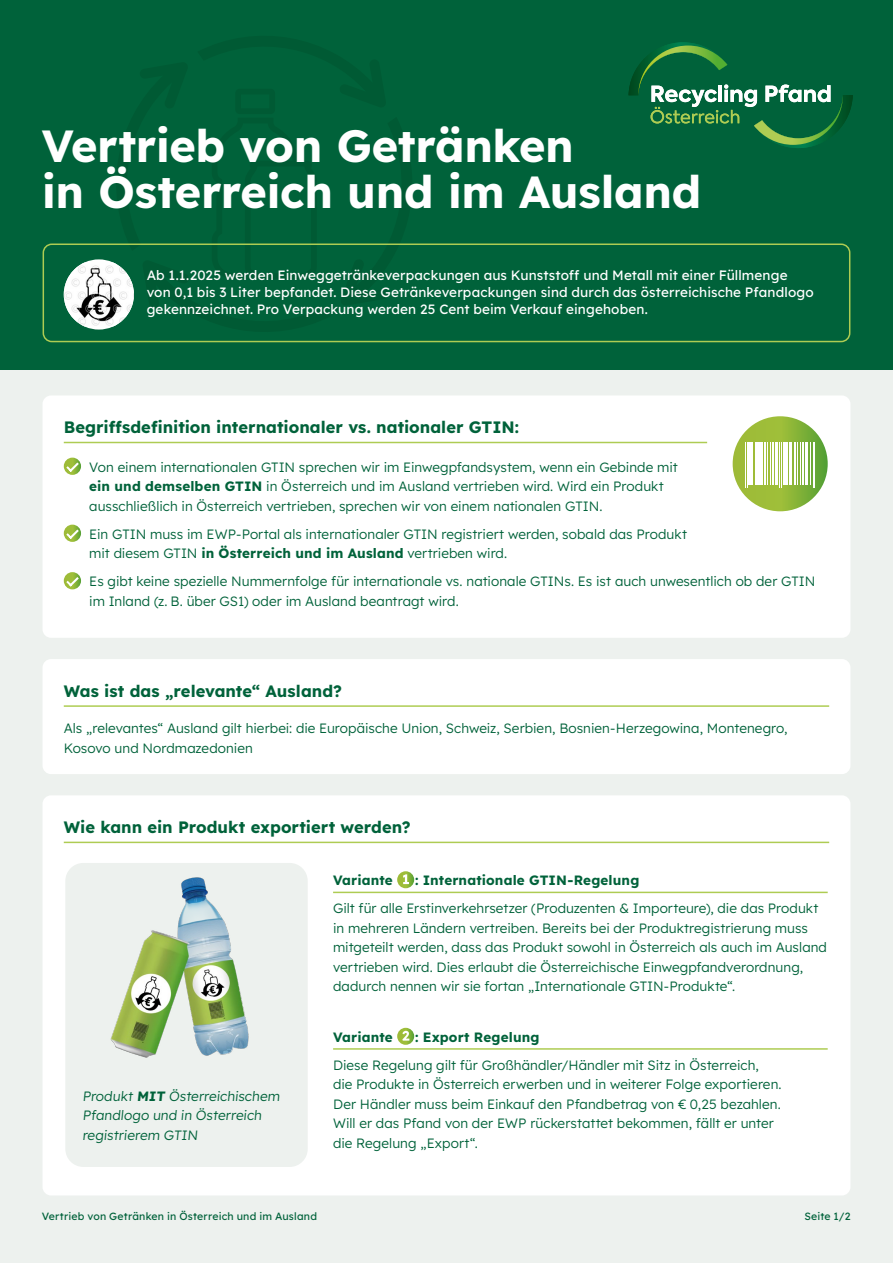
<style>
.page{position:relative;width:893px;height:1263px;background:#edf1ee}
.page>*{position:absolute;margin:0;border:0;box-sizing:border-box;transform-origin:0 0}
.t1{font:700 45px/46.5px "Lexend";letter-spacing:-.01em;color:#fff}
.t2{font:700 16.5px "Lexend";color:#00623a}
.t3{font:300 13.5px/19.5px "Lexend";letter-spacing:.005em;color:#00623a}
.t4{font:13.5px/17.2px "Lexend";letter-spacing:.01em;color:#fff}
.t5{font:700 13.5px "Lexend";letter-spacing:.005em;color:#00623a}
.t6{font:10.5px "Lexend";letter-spacing:.02em;color:#00623a}
.s1{font-weight:700}
</style>
<div class="page">
<div style="left:0;top:0;width:893px;height:370px;background:#00623a"></div>
<div style="left:43px;top:395px;width:807px;height:243px;background:#fff;border-radius:9px"></div>
<hr style="left:64px;top:442px;width:643px;height:1px;background:#aecc53">
<svg style="left:64px;top:458px;width:17px;height:17px"></svg>
<svg style="left:66px;top:462px;width:13px;height:10px"></svg>
<svg style="left:64px;top:525px;width:17px;height:17px"></svg>
<svg style="left:66px;top:529px;width:13px;height:10px"></svg>
<svg style="left:64px;top:572px;width:17px;height:17px"></svg>
<svg style="left:66px;top:577px;width:13px;height:9px"></svg>
<div style="left:43px;top:659px;width:807px;height:115px;background:#fff;border-radius:9px"></div>
<hr style="left:64px;top:705px;width:765px;height:2px;background:#aecc53">
<div style="left:43px;top:795px;width:807px;height:400px;background:#fff;border-radius:9px"></div>
<hr style="left:64px;top:842px;width:765px;height:1px;background:#aecc53">
<svg style="left:628px;top:42px;width:225px;height:106px"></svg>
<div style="left:43px;top:243px;width:807px;height:99px;border:2px solid #aecc53;border-radius:9px"></div>
<svg style="left:733px;top:416px;width:95px;height:95px;background:#96bc47"></svg>
<hr style="left:745px;top:442px;width:1px;height:45px;background:#fff">
<hr style="left:747px;top:442px;width:1px;height:45px;background:#fff">
<hr style="left:779px;top:442px;width:1px;height:45px;background:#fff">
<hr style="left:781px;top:442px;width:1px;height:45px;background:#fff">
<hr style="left:748px;top:442px;width:2px;height:42px;background:#fff">
<hr style="left:751px;top:442px;width:2px;height:42px;background:#fff">
<hr style="left:755px;top:442px;width:1px;height:42px;background:#fff">
<hr style="left:756px;top:442px;width:2px;height:42px;background:#fff">
<hr style="left:759px;top:442px;width:1px;height:42px;background:#fff">
<hr style="left:761px;top:442px;width:2px;height:42px;background:#fff">
<hr style="left:764px;top:442px;width:2px;height:42px;background:#fff">
<hr style="left:767px;top:442px;width:1px;height:42px;background:#fff">
<hr style="left:770px;top:442px;width:1px;height:42px;background:#fff">
<hr style="left:772px;top:442px;width:1px;height:42px;background:#fff">
<hr style="left:775px;top:442px;width:2px;height:42px;background:#fff">
<hr style="left:778px;top:442px;width:1px;height:42px;background:#fff">
<hr style="left:783px;top:442px;width:1px;height:42px;background:#fff">
<hr style="left:786px;top:442px;width:2px;height:42px;background:#fff">
<hr style="left:789px;top:442px;width:2px;height:42px;background:#fff">
<hr style="left:791px;top:442px;width:1px;height:42px;background:#fff">
<hr style="left:795px;top:442px;width:1px;height:42px;background:#fff">
<hr style="left:797px;top:442px;width:1px;height:42px;background:#fff">
<hr style="left:794px;top:442px;width:1px;height:42px;background:#fff">
<hr style="left:800px;top:442px;width:1px;height:42px;background:#fff">
<hr style="left:802px;top:442px;width:2px;height:42px;background:#fff">
<hr style="left:805px;top:442px;width:2px;height:42px;background:#fff">
<hr style="left:808px;top:442px;width:1px;height:42px;background:#fff">
<hr style="left:810px;top:442px;width:1px;height:42px;background:#fff">
<hr style="left:813px;top:442px;width:1px;height:45px;background:#fff">
<hr style="left:814px;top:442px;width:1px;height:45px;background:#fff">
<hr style="left:333px;top:892px;width:495px;height:1px;background:#aecc53">
<svg style="left:397px;top:871px;width:17px;height:17px"></svg>
<svg style="left:397px;top:871px;width:17px;height:17px"></svg>
<svg style="left:403px;top:874px;width:6px;height:10px"></svg>
<hr style="left:333px;top:1048px;width:495px;height:2px;background:#aecc53">
<svg style="left:397px;top:1028px;width:17px;height:17px"></svg>
<svg style="left:397px;top:1028px;width:17px;height:17px"></svg>
<svg style="left:402px;top:1031px;width:7px;height:9px"></svg>
<div style="left:65px;top:863px;width:243px;height:304px;background:#edf1ee;border-radius:18px"></div>
<img style="left:65px;top:870px;width:243px;height:188px">
<svg style="left:64px;top:259px;width:70px;height:71px"></svg>
<img style="left:64px;top:262px;width:70px;height:65px">
<h1 class="t1" style="left:42px;top:119px;width:661px">Vertrieb von Getränken<br>in Österreich und im Ausland</h1>
<p class="t4" style="left:147px;top:265px;width:668px">Ab 1.1.2025 werden Einweggetränkeverpackungen aus Kunststoff und Metall mit einer Füllmenge von 0,1 bis 3 Liter bepfandet. Diese Getränkeverpackungen sind durch das österreichische Pfandlogo gekennzeichnet. Pro Verpackung werden 25 Cent beim Verkauf eingehoben.</p>
<p class="t2" style="left:64px;top:414px;width:457px">Begriffsdefinition internationaler vs. nationaler GTIN:</p>
<p class="t3" style="left:89px;top:456px;width:590px">Von einem internationalen GTIN sprechen wir im Einwegpfandsystem, wenn ein Gebinde mit <span class="s1">ein und demselben GTIN</span> in Österreich und im Ausland vertrieben wird. Wird ein Produkt ausschließlich in Österreich vertrieben, sprechen wir von einem nationalen GTIN.</p>
<p class="t3" style="left:89px;top:523px;width:599px">Ein GTIN muss im EWP-Portal als internationaler GTIN registriert werden, sobald das Produkt mit diesem GTIN <span class="s1">in Österreich und im Ausland</span> vertrieben wird.</p>
<p class="t3" style="left:89px;top:571px;width:727px">Es gibt keine spezielle Nummernfolge für internationale vs. nationale GTINs. Es ist auch unwesentlich ob der GTIN im Inland (z. B. über GS1) oder im Ausland beantragt wird.</p>
<p class="t2" style="left:64px;top:678px;width:280px">Was ist das „relevante“ Ausland?</p>
<p class="t3" style="left:64px;top:718px;width:725px">Als „relevantes“ Ausland gilt hierbei: die Europäische Union, Schweiz, Serbien, Bosnien-Herzegowina, Montenegro,<br>Kosovo und Nordmazedonien</p>
<p class="t2" style="left:64px;top:814px;width:348px">Wie kann ein Produkt exportiert werden?</p>
<p class="t3" style="left:82px;top:1085px;width:201px">Produkt <span class="s1">MIT</span> Österreichischem<br>Pfandlogo und in Österreich registrierem GTIN</p>
<p class="t5" style="left:333px;top:870px;width:61px">Variante</p>
<p class="t5" style="left:415px;top:870px;width:226px">: Internationale GTIN-Regelung</p>
<p class="t3" style="left:333px;top:898px;width:495px">Gilt für alle Erstinverkehrsetzer (Produzenten &amp; Importeure), die das Produkt in mehreren Ländern vertreiben. Bereits bei der Produktregistrierung muss mitgeteilt werden, dass das Produkt sowohl in Österreich als auch im Ausland vertrieben wird. Dies erlaubt die Österreichische Einwegpfandverordnung, dadurch nennen wir sie fortan „Internationale GTIN-Produkte“.</p>
<p class="t5" style="left:333px;top:1026px;width:61px">Variante</p>
<p class="t5" style="left:415px;top:1026px;width:126px">: Export Regelung</p>
<p class="t3" style="left:333px;top:1054px;width:450px">Diese Regelung gilt für Großhändler/Händler mit Sitz in Österreich,<br>die Produkte in Österreich erwerben und in weiterer Folge exportieren.<br>Der Händler muss beim Einkauf den Pfandbetrag von € 0,25 bezahlen.<br>Will er das Pfand von der EWP rückerstattet bekommen, fällt er unter die Regelung „Export“.</p>
<p class="t6" style="left:42px;top:1209px;width:277px">Vertrieb von Getränken in Österreich und im Ausland</p>
<p class="t6" style="left:804px;top:1209px;width:48px">Seite 1/2</p>
</div>
